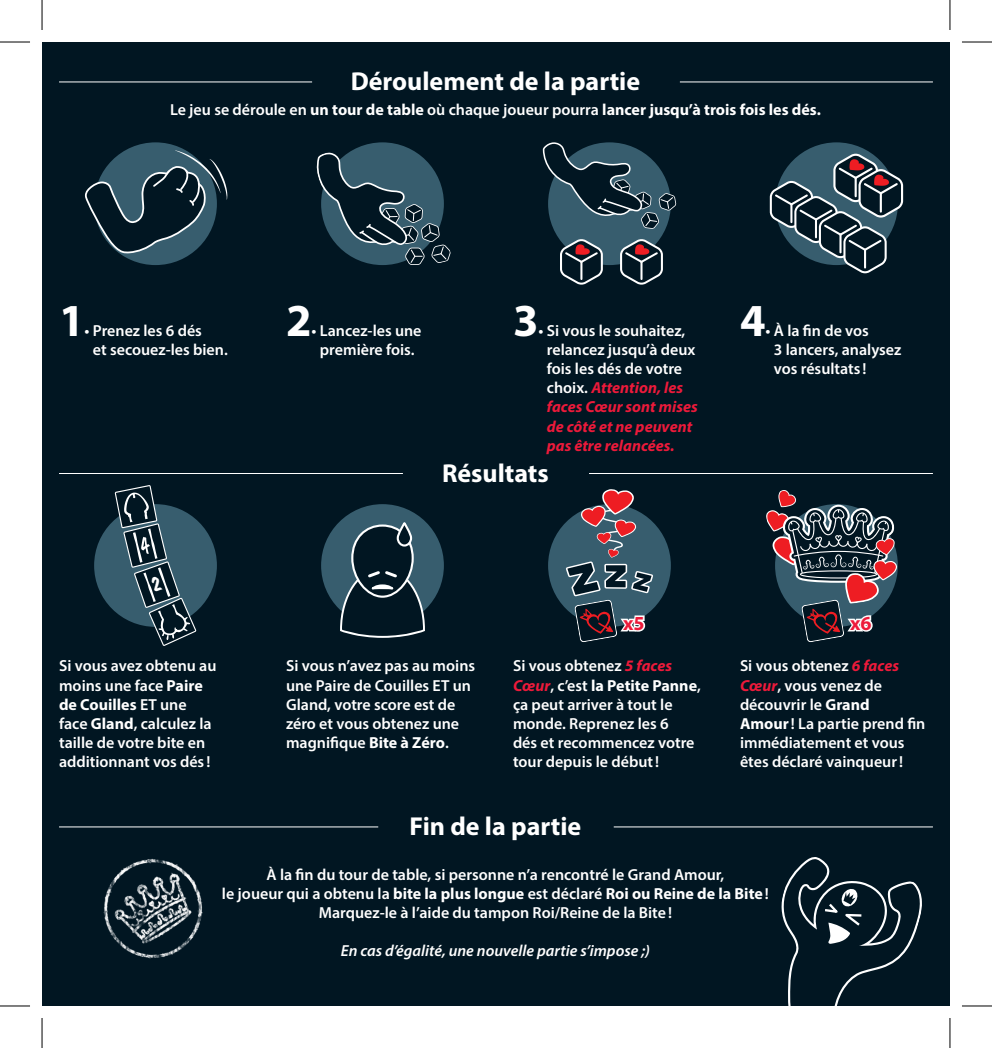
<style>
.page{position:relative;width:992px;height:1048px;background:#fff}
.page>*{position:absolute;margin:0;border:0;box-sizing:border-box;transform-origin:0 0}
.courant{font:700 46px "Myriad Pro";color:#fff}
.titre_centré{font:700 26px "Myriad Pro";color:#fff}
.Résultats{font:700 26px "Myriad Pro";color:#fff}
.courant-2{font:700 20px "Myriad Pro";color:#ed1a3a}
.courant-3{font:600 16px/19.2px "Myriad Pro";color:#fff}
.courant_centré{font:600 16px/19.2px "Myriad Pro";color:#fff;text-align:center}
.courant-4{font:italic 700 16px/19.2px "Myriad Pro";color:#ed1a3a}
.courant_centré-2{font:700 16px "Myriad Pro";color:#fff}
.courant_centré-3{font:italic 600 16px "Myriad Pro";color:#fff}
.s1{font-weight:600}
.s2{font-weight:600;font-style:normal;color:#fff}
.s3{font-weight:700}
.s4{font-weight:700;font-style:italic;color:#ed1a3a}
</style>
<div class="page">
<div style="left:42px;top:42px;width:907px;height:964px;background:#011622"></div>
<div style="left:94px;top:142px;width:123px;height:123px;background:#375d6e;border-radius:50%"></div>
<svg style="left:85px;top:150px;width:142px;height:103px"></svg>
<svg style="left:316px;top:142px;width:135px;height:123px"></svg>
<div style="left:548px;top:142px;width:122px;height:123px;background:#375d6e;border-radius:50%"></div>
<svg style="left:542px;top:142px;width:134px;height:87px"></svg>
<svg style="left:559px;top:239px;width:43px;height:46px"></svg>
<svg style="left:619px;top:239px;width:43px;height:46px"></svg>
<div style="left:774px;top:142px;width:123px;height:123px;background:#375d6e;border-radius:50%"></div>
<svg style="left:769px;top:154px;width:133px;height:119px"></svg>
<svg style="left:781px;top:857px;width:140px;height:149px"></svg>
<hr style="left:589px;top:473px;width:343px;height:1px;background:#fff">
<hr style="left:59px;top:473px;width:344px;height:1px;background:#fff">
<hr style="left:59px;top:826px;width:319px;height:1px;background:#fff">
<hr style="left:613px;top:826px;width:319px;height:1px;background:#fff">
<hr style="left:59px;top:82px;width:253px;height:1px;background:#fff">
<hr style="left:679px;top:82px;width:253px;height:1px;background:#fff">
<img style="left:103px;top:858px;width:100px;height:101px">
<div style="left:321px;top:504px;width:122px;height:123px;background:#375d6e;border-radius:50%"></div>
<svg style="left:340px;top:523px;width:85px;height:115px"></svg>
<div style="left:94px;top:504px;width:123px;height:123px;background:#375d6e;border-radius:50%"></div>
<div style="left:548px;top:504px;width:122px;height:123px;background:#375d6e;border-radius:50%"></div>
<svg style="left:565px;top:489px;width:87px;height:153px"></svg>
<svg style="left:766px;top:490px;width:132px;height:152px"></svg>
<hr style="left:0;top:42px;width:30px;height:1px;background:#000">
<hr style="left:961px;top:42px;width:30px;height:1px;background:#000">
<hr style="left:0;top:1005px;width:30px;height:1px;background:#000">
<hr style="left:961px;top:1005px;width:30px;height:1px;background:#000">
<hr style="left:42px;top:0;width:1px;height:30px;background:#000">
<hr style="left:42px;top:1018px;width:1px;height:30px;background:#000">
<hr style="left:949px;top:0;width:1px;height:30px;background:#000">
<hr style="left:949px;top:1018px;width:1px;height:30px;background:#000">
<svg style="left:115px;top:485px;width:81px;height:161px"></svg>
<p class="titre_centré" style="left:350px;top:64px;width:291px">Déroulement de la partie</p>
<p class="courant_centré-2" style="left:170px;top:99px;width:652px"><span class="s1">Le jeu se déroule en</span> un tour de table <span class="s1">où chaque joueur pourra</span> lancer jusqu’à trois fois les dés.</p>
<p class="courant" style="left:59px;top:290px;width:27px">1</p>
<p class="courant-3" style="left:93px;top:320px;width:136px;text-indent:-8px">• Prenez les 6 dés<br>et secouez-les bien.</p>
<p class="courant" style="left:286px;top:290px;width:27px">2</p>
<p class="courant-3" style="left:311px;top:320px;width:111px;text-align:center">• Lancez-les une première fois.</p>
<p class="courant" style="left:513px;top:290px;width:27px">3</p>
<p class="courant-4" style="left:546px;top:320px;width:152px;text-indent:-8px"><span class="s2">• Si vous le souhaitez, relancez jusqu’à deux fois les dés de votre choix.</span> Attention, les faces Cœur sont mises de côté et ne peuvent pas être relancées.</p>
<p class="Résultats" style="left:442px;top:456px;width:108px">Résultats</p>
<p class="courant" style="left:739px;top:290px;width:27px">4</p>
<p class="courant-3" style="left:773px;top:320px;width:129px;text-indent:-8px">• À la fin de vos<br>3 lancers, analysez vos résultats !</p>
<p class="courant-2" style="left:623px;top:610px;width:23px">x5</p>
<p class="courant-2" style="left:849px;top:610px;width:23px">x6</p>
<p class="courant-3" style="left:59px;top:656px;width:159px">Si vous avez obtenu au moins une face <span class="s3">Paire de Couilles</span> ET une face <span class="s3">Gland</span>, calculez la taille de votre bite en additionnant vos dés !</p>
<p class="courant-3" style="left:286px;top:656px;width:190px">Si vous n’avez pas au moins une Paire de Couilles ET un<br>Gland, votre score est de zéro et vous obtenez une magnifique <span class="s3">Bite à Zéro</span>.</p>
<p class="courant-3" style="left:513px;top:656px;width:189px">Si vous obtenez <span class="s4">5 faces<br>Cœur</span>, c’est <span class="s3">la Petite Panne</span>, ça peut arriver à tout le monde. Reprenez les 6<br>dés et recommencez votre tour depuis le début!</p>
<p class="courant-3" style="left:739px;top:656px;width:187px">Si vous obtenez <span class="s4">6 faces<br>Cœur</span>, vous venez de découvrir le <span class="s3">Grand<br>Amour</span>! La partie prend fin immédiatement et vous êtes déclaré vainqueur!</p>
<p class="titre_centré" style="left:409px;top:810px;width:173px">Fin de la partie</p>
<p class="courant_centré" style="left:222px;top:864px;width:548px">À la fin du tour de table, si personne n’a rencontré le Grand Amour,<br>le joueur qui a obtenu la <span class="s3">bite la plus longue</span> est déclaré <span class="s3">Roi ou Reine de la Bite</span>!<br>Marquez-le à l’aide du tampon Roi/Reine de la Bite!</p>
<p class="courant_centré-3" style="left:341px;top:941px;width:310px">En cas d’égalité, une nouvelle partie s’impose ;)</p>
</div>
